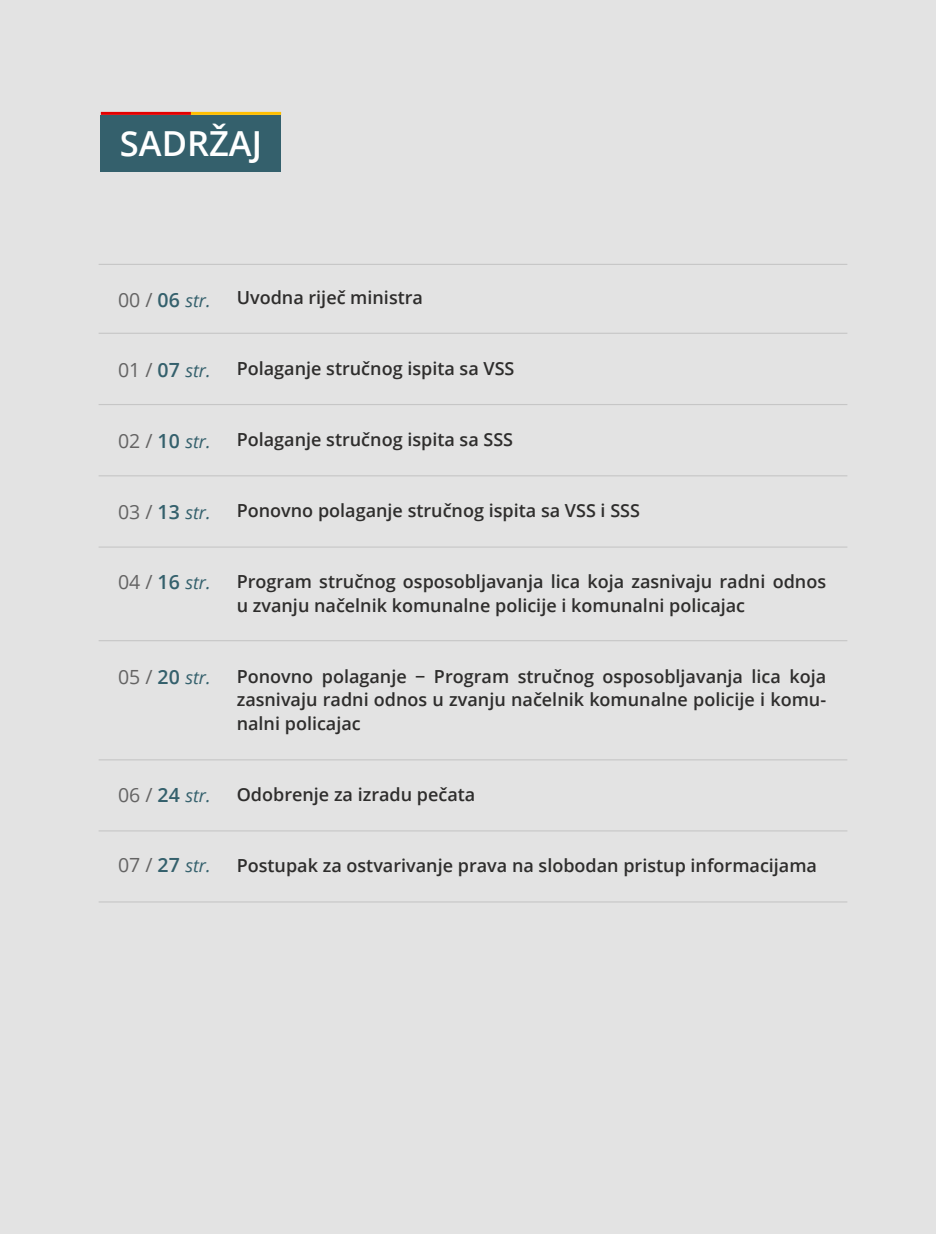
<style>
.page{position:relative;width:936px;height:1234px;background:#fff}
.page>*{position:absolute;margin:0;border:0;box-sizing:border-box;transform-origin:0 0}
.t1{font:600 34.5px "Open Sans";color:#fff}
.t2{font:600 18px/23.7px "Open Sans";color:#2e2d2c}
.t3{font:italic 18px "Open Sans";color:#34606c}
.s1{font-style:normal;font-size:19.5px;color:#646363}
.s2{font-weight:600;font-style:normal;font-size:19.5px}
</style>
<div class="page">
<div style="left:0;top:0;width:935px;height:1233px;background:#e3e3e3"></div>
<hr style="left:99px;top:332px;width:748px;height:2px;background:#c6c6c6">
<hr style="left:99px;top:404px;width:748px;height:1px;background:#c6c6c6">
<hr style="left:99px;top:475px;width:748px;height:1px;background:#c6c6c6">
<hr style="left:99px;top:546px;width:748px;height:1px;background:#c6c6c6">
<hr style="left:99px;top:640px;width:748px;height:1px;background:#c6c6c6">
<hr style="left:99px;top:759px;width:748px;height:1px;background:#c6c6c6">
<hr style="left:99px;top:830px;width:748px;height:1px;background:#c6c6c6">
<hr style="left:99px;top:901px;width:748px;height:1px;background:#c6c6c6">
<hr style="left:99px;top:264px;width:748px;height:1px;background:#c6c6c6">
<div style="left:101px;top:115px;width:180px;height:57px;background:#34606c"></div>
<hr style="left:101px;top:112px;width:90px;height:3px;background:#e30000">
<hr style="left:191px;top:112px;width:90px;height:3px;background:#ffbf00">
<p class="t1" style="left:120px;top:120px;width:144px">SADRŽAJ</p>
<p class="t3" style="left:118px;top:288px;width:94px"><span class="s1">00 /</span> <span class="s2">06</span> str.</p>
<p class="t2" style="left:237px;top:285px;width:188px">Uvodna riječ ministra</p>
<p class="t3" style="left:118px;top:358px;width:94px"><span class="s1">01 /</span> <span class="s2">07</span> str.</p>
<p class="t2" style="left:237px;top:356px;width:279px">Polaganje stručnog ispita sa VSS</p>
<p class="t3" style="left:118px;top:429px;width:94px"><span class="s1">02 /</span> <span class="s2">10</span> str.</p>
<p class="t2" style="left:237px;top:427px;width:278px">Polaganje stručnog ispita sa SSS</p>
<p class="t3" style="left:118px;top:500px;width:94px"><span class="s1">03 /</span> <span class="s2">13</span> str.</p>
<p class="t2" style="left:237px;top:498px;width:405px">Ponovno polaganje stručnog ispita sa VSS i SSS</p>
<p class="t3" style="left:118px;top:570px;width:94px"><span class="s1">04 /</span> <span class="s2">16</span> str.</p>
<p class="t2" style="left:237px;top:569px;width:591px">Program stručnog osposobljavanja lica koja zasnivaju radni odnos u zvanju načelnik komunalne policije i komunalni policajac</p>
<p class="t3" style="left:118px;top:664px;width:94px"><span class="s1">05 /</span> <span class="s2">20</span> str.</p>
<p class="t2" style="left:237px;top:663px;width:591px;text-align:justify">Ponovno polaganje − Program stručnog osposobljavanja lica koja zasnivaju radni odnos u zvanju načelnik komunalne policije i komu&shy;nalni policajac</p>
<p class="t3" style="left:118px;top:782px;width:94px"><span class="s1">06 /</span> <span class="s2">24</span> str.</p>
<p class="t2" style="left:237px;top:781px;width:240px">Odobrenje za izradu pečata</p>
<p class="t3" style="left:118px;top:853px;width:94px"><span class="s1">07 /</span> <span class="s2">27</span> str.</p>
<p class="t2" style="left:237px;top:852px;width:582px">Postupak za ostvarivanje prava na slobodan pristup informacijama</p>
</div>
